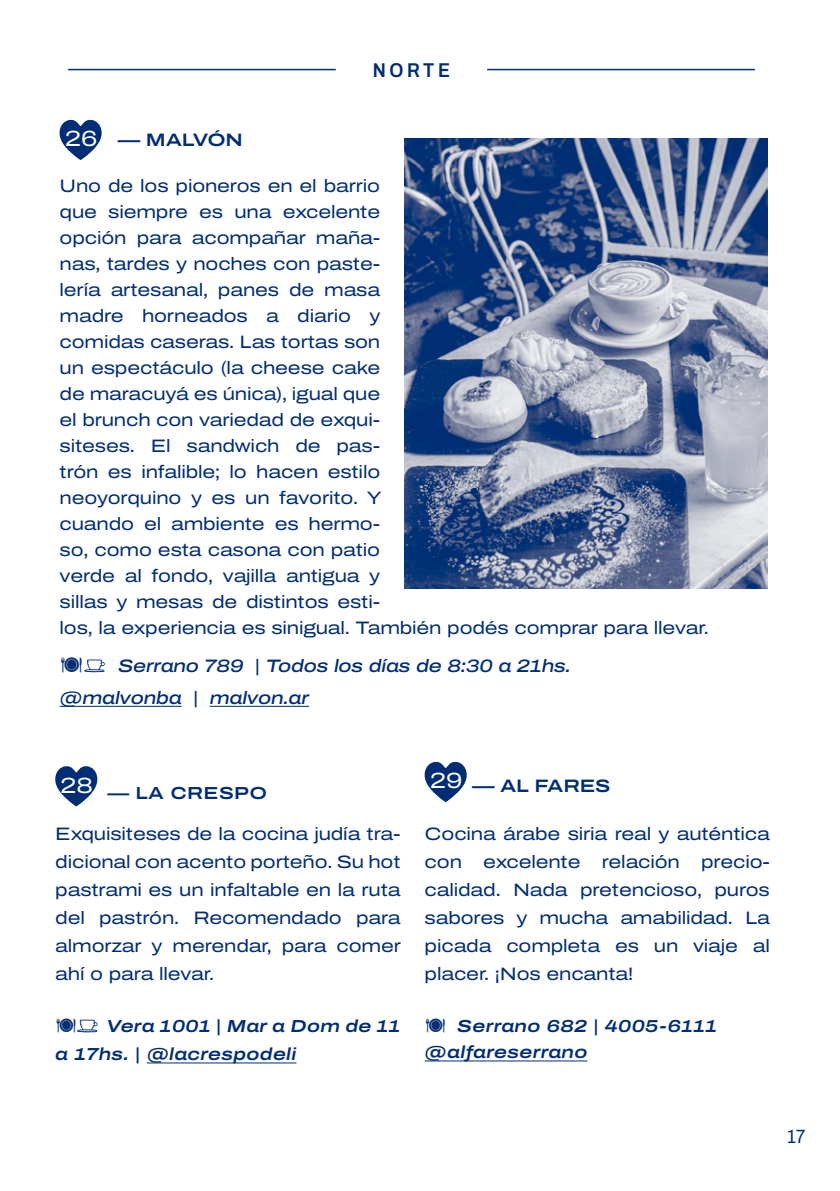
<style>
.page{position:relative;width:840px;height:1191px;background:#fff}
.page>*{position:absolute;margin:0;border:0;box-sizing:border-box;transform-origin:0 0}
.t1{font:22px "Archivo Expanded";color:#fff}
.t2{font:600 semi-condensed 20px "Archivo";letter-spacing:.18em;color:#002d74}
.t3{font:semi-condensed 19.2px "Archivo";color:#002d74}
.t4{font:18px/26px "Archivo Expanded";letter-spacing:-.01em;color:#002d74;text-align:justify}
.t5{font:italic 500 18px/31.4px "Archivo Expanded";letter-spacing:-.01em;color:#002d74}
.t6{font:600 18px "Archivo Expanded";letter-spacing:-.01em;color:#002d74}
.t7{font:italic 600 17.4px/28px "Archivo Expanded";letter-spacing:.02em;color:#002d74}
.t8{font:600 17.4px "Archivo Expanded";letter-spacing:.02em;color:#002d74}
</style>
<div class="page">
<hr style="left:68px;top:69px;width:267px;height:1px;background:#002d74">
<hr style="left:487px;top:69px;width:267px;height:1px;background:#002d74">
<img style="left:404px;top:138px;width:363px;height:450px">
<hr style="left:60px;top:706px;width:122px;height:1px;background:#002d74">
<hr style="left:209px;top:706px;width:100px;height:1px;background:#002d74">
<svg style="left:59px;top:119px;width:43px;height:42px"></svg>
<hr style="left:147px;top:1062px;width:149px;height:1px;background:#002d74">
<svg style="left:55px;top:766px;width:43px;height:41px"></svg>
<hr style="left:424px;top:1060px;width:163px;height:1px;background:#002d74">
<svg style="left:424px;top:761px;width:43px;height:42px"></svg>
<svg style="left:84px;top:659px;width:21px;height:13px"></svg>
<svg style="left:77px;top:1019px;width:20px;height:13px"></svg>
<p class="t2" style="left:373px;top:56px;width:79px">NORTE</p>
<p class="t6" style="left:118px;top:126px;width:126px">— MALVÓN</p>
<p class="t4" style="left:60px;top:173px;width:650px;text-align:left">Uno de los pioneros en el barrio<br>que siempre es una excelente<br>opción para acompañar maña-<br>nas, tardes y noches con paste-<br>lería artesanal, panes de masa<br>madre horneados a diario y<br>comidas caseras. Las tortas son<br>un espectáculo (la cheese cake<br>de maracuyá es única), igual que<br>el brunch con variedad de exqui-<br>siteses. El sandwich de pas-<br>trón es infalible; lo hacen estilo<br>neoyorquino y es un favorito. Y<br>cuando el ambiente es hermo-<br>so, como esta casona con patio<br>verde al fondo, vajilla antigua y<br>sillas y mesas de distintos esti-<br>los, la experiencia es sinigual. También podés comprar para llevar.</p>
<p class="t5" style="left:60px;top:650px;width:512px;text-indent:59px">Serrano 789 | Todos los días de 8:30 a 21hs. @malvonba | malvon.ar</p>
<p class="t1" style="left:65px;top:122px;width:34px">26</p>
<p class="t8" style="left:60px;top:779px;width:208px"><sup>28</sup> — LA CRESPO</p>
<p class="t4" style="left:55px;top:820px;width:347px;line-height:28px">Exquisiteses de la cocina judía tra&shy;dicional con acento porteño. Su hot pastrami es un infaltable en la ruta del pastrón. Recomendado para almorzar y merendar, para comer ahí o para llevar.</p>
<p class="t7" style="left:55px;top:1012px;width:346px;text-indent:51px">Vera 1001 | Mar a Dom de 11 a 17hs. | @lacrespodeli</p>
<p class="t6" style="left:430px;top:772px;width:182px"><sup>29</sup> — AL FARES</p>
<p class="t4" style="left:424px;top:820px;width:346px;line-height:28px">Cocina árabe siria real y auténtica con excelente relación precio&shy;calidad. Nada pretencioso, puros sabores y mucha amabilidad. La picada completa es un viaje al placer. ¡Nos encanta!</p>
<p class="t7" style="left:424px;top:1013px;width:294px;line-height:26px;text-indent:33px">Serrano 682 | 4005-6111 @alfareserrano</p>
<p class="t3" style="left:786px;top:1122px;width:20px">17</p>
</div>
